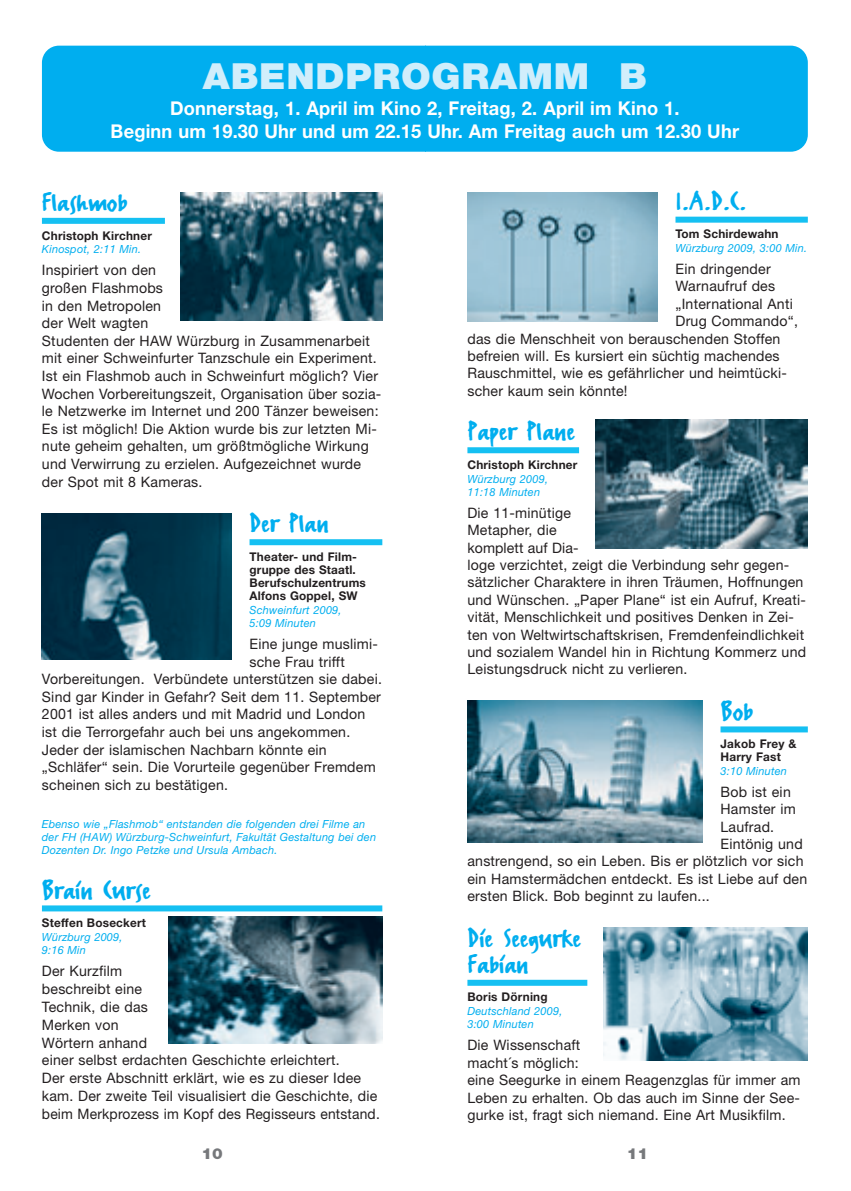
<style>
.page{position:relative;width:851px;height:1191px;background:#fff}
.page>*{position:absolute;margin:0;border:0;box-sizing:border-box;transform-origin:0 0}
.t1{font:900 36px "Helvetica Neue";letter-spacing:.02em;color:#d1eefb;scale:1.04 1}
.t2{font:30.4px/26px "FF Erikrighthand";letter-spacing:.005em;color:#00aeef;scale:1.04 1}
.t3{font:700 19px/22.6px "Helvetica Neue";letter-spacing:.01em;color:#fff;text-align:center;scale:.96 1}
.t4{font:900 15.2px "Helvetica Neue";color:#76787b;scale:1.05 1}
.t5{font:14.4px/17.4px "Helvetica Neue";letter-spacing:.015em;color:#231f20}
.t6{font:700 12px/13px "Helvetica Neue";letter-spacing:.015em;color:#231f20}
.t7{font:italic 11.2px/13.2px "Helvetica Neue";letter-spacing:.015em;color:#00aeef}
</style>
<div class="page">
<div style="left:42px;top:218px;width:123px;height:6px;background:#15c0f2"></div>
<div style="left:249px;top:539px;width:133px;height:6px;background:#15c0f2"></div>
<div style="left:42px;top:905px;width:340px;height:6px;background:#15c0f2"></div>
<div style="left:42px;top:46px;width:383px;height:106px;background:#00aeef"></div>
<img style="left:181px;top:192px;width:201px;height:129px">
<img style="left:42px;top:513px;width:189px;height:147px">
<img style="left:168px;top:916px;width:214px;height:127px">
<div style="left:675px;top:217px;width:132px;height:6px;background:#15c0f2"></div>
<div style="left:467px;top:447px;width:112px;height:6px;background:#15c0f2"></div>
<div style="left:720px;top:726px;width:87px;height:6px;background:#15c0f2"></div>
<div style="left:467px;top:979px;width:120px;height:6px;background:#15c0f2"></div>
<div style="left:425px;top:46px;width:382px;height:106px;background:#00aeef"></div>
<img style="left:467px;top:192px;width:190px;height:129px">
<img style="left:595px;top:420px;width:212px;height:128px">
<img style="left:467px;top:700px;width:235px;height:142px">
<img style="left:603px;top:927px;width:204px;height:133px">
<h1 class="t1" style="left:203px;top:63px;width:428px">ABENDPROGRAMM B</h1>
<h3 class="t3" style="left:111px;top:99px;width:656px">Donnerstag, 1. April im Kino 2, Freitag, 2. April im Kino 1.<br>Beginn um 19.30 Uhr und um 22.15 Uhr. Am Freitag auch um 12.30 Uhr</h3>
<h2 class="t2" style="left:42px;top:187px;width:83px">Flashmob</h2>
<p class="t6" style="left:42px;top:230px;width:111px">Christoph Kirchner</p>
<p class="t7" style="left:42px;top:244px;width:101px">Kinospot, 2:11 Min.</p>
<p class="t5" style="left:42px;top:263px;width:341px">Inspiriert von den<br>großen Flashmobs<br>in den Metropolen<br>der Welt wagten<br>Studenten der HAW Würzburg in Zusammenarbeit mit einer Schweinfurter Tanzschule ein Experiment.<br>Ist ein Flashmob auch in Schweinfurt möglich? Vier Wochen Vorbereitungszeit, Organisation über sozia&shy;le Netzwerke im Internet und 200 Tänzer beweisen:<br>Es ist möglich! Die Aktion wurde bis zur letzten Mi&shy;nute geheim gehalten, um größtmögliche Wirkung und Verwirrung zu erzielen. Aufgezeichnet wurde der Spot mit 8 Kameras.</p>
<h2 class="t2" style="left:249px;top:509px;width:78px">Der Plan</h2>
<p class="t6" style="left:249px;top:551px;width:118px">Theater- und Film&shy;gruppe des Staatl.<br>Berufschulzentrums<br>Alfons Goppel, SW</p>
<p class="t7" style="left:249px;top:604px;width:94px">Schweinfurt 2009,<br>5:09 Minuten</p>
<p class="t5" style="left:249px;top:636px;width:130px">Eine junge muslimi-</p>
<p class="t5" style="left:249px;top:654px;width:97px">sche Frau trifft</p>
<p class="t5" style="left:42px;top:672px;width:341px">Vorbereitungen. Verbündete unterstützen sie dabei.</p>
<p class="t5" style="left:42px;top:689px;width:340px">Sind gar Kinder in Gefahr? Seit dem 11. September</p>
<p class="t5" style="left:42px;top:707px;width:325px">2001 ist alles anders und mit Madrid und London</p>
<p class="t5" style="left:42px;top:724px;width:310px">ist die Terrorgefahr auch bei uns angekommen.</p>
<p class="t5" style="left:42px;top:742px;width:286px">Jeder der islamischen Nachbarn könnte ein</p>
<p class="t5" style="left:42px;top:760px;width:335px">„Schläfer“ sein. Die Vorurteile gegenüber Fremdem</p>
<p class="t5" style="left:42px;top:777px;width:187px">scheinen sich zu bestätigen.</p>
<p class="t7" style="left:42px;top:818px;width:335px">Ebenso wie „Flashmob“ entstanden die folgenden drei Filme an der FH (HAW) Würzburg-Schweinfurt, Fakultät Gestaltung bei den<br>Dozenten Dr. Ingo Petzke und Ursula Ambach.</p>
<h2 class="t2" style="left:42px;top:875px;width:106px">Brain Curse</h2>
<p class="t6" style="left:42px;top:917px;width:106px">Steffen Boseckert</p>
<p class="t7" style="left:42px;top:931px;width:82px">Würzburg 2009,<br>9:16 Min</p>
<p class="t5" style="left:42px;top:963px;width:339px">Der Kurzfilm<br>beschreibt eine<br>Technik, die das<br>Merken von<br>Wörtern anhand<br>einer selbst erdachten Geschichte erleichtert.<br>Der erste Abschnitt erklärt, wie es zu dieser Idee kam. Der zweite Teil visualisiert die Geschichte, die beim Merkprozess im Kopf des Regisseurs entstand.</p>
<p class="t4" style="left:201px;top:1147px;width:22px">10</p>
<h2 class="t2" style="left:675px;top:186px;width:69px">I.A.D.C.</h2>
<p class="t6" style="left:675px;top:229px;width:104px">Tom Schirdewahn</p>
<p class="t7" style="left:675px;top:243px;width:133px">Würzburg 2009, 3:00 Min.</p>
<p class="t5" style="left:675px;top:262px;width:97px">Ein dringender</p>
<p class="t5" style="left:675px;top:279px;width:101px">Warnaufruf des</p>
<p class="t5" style="left:675px;top:296px;width:119px">„International Anti</p>
<p class="t5" style="left:675px;top:314px;width:124px">Drug Commando“,</p>
<p class="t5" style="left:467px;top:331px;width:314px">das die Menschheit von berauschenden Stoffen</p>
<p class="t5" style="left:467px;top:348px;width:314px">befreien will. Es kursiert ein süchtig machendes</p>
<p class="t5" style="left:467px;top:366px;width:321px">Rauschmittel, wie es gefährlicher und heimtücki-</p>
<p class="t5" style="left:467px;top:383px;width:162px">scher kaum sein könnte!</p>
<h2 class="t2" style="left:467px;top:417px;width:105px">Paper Plane</h2>
<p class="t6" style="left:467px;top:459px;width:111px">Christoph Kirchner</p>
<p class="t7" style="left:467px;top:473px;width:82px">Würzburg 2009,<br>11:18 Minuten</p>
<p class="t5" style="left:467px;top:505px;width:340px">Die 11-minütige<br>Metapher, die<br>komplett auf Dia-<br>loge verzichtet, zeigt die Verbindung sehr gegen&shy;sätzlicher Charaktere in ihren Träumen, Hoffnungen und Wünschen. „Paper Plane“ ist ein Aufruf, Kreati&shy;vität, Menschlichkeit und positives Denken in Zei&shy;ten von Weltwirtschaftskrisen, Fremdenfeindlichkeit und sozialem Wandel hin in Richtung Kommerz und Leistungsdruck nicht zu verlieren.</p>
<h2 class="t2" style="left:720px;top:696px;width:33px">Bob</h2>
<p class="t6" style="left:720px;top:738px;width:77px">Jakob Frey &amp;<br>Harry Fast</p>
<p class="t7" style="left:720px;top:765px;width:68px">3:10 Minuten</p>
<p class="t5" style="left:720px;top:784px;width:72px">Bob ist ein</p>
<p class="t5" style="left:720px;top:802px;width:77px">Hamster im</p>
<p class="t5" style="left:720px;top:819px;width:55px">Laufrad.</p>
<p class="t5" style="left:720px;top:836px;width:84px">Eintönig und</p>
<p class="t5" style="left:467px;top:854px;width:337px">anstrengend, so ein Leben. Bis er plötzlich vor sich</p>
<p class="t5" style="left:467px;top:871px;width:341px">ein Hamstermädchen entdeckt. Es ist Liebe auf den</p>
<p class="t5" style="left:467px;top:888px;width:244px">ersten Blick. Bob beginnt zu laufen...</p>
<h2 class="t2" style="left:467px;top:923px;width:111px">Die Seegurke<br>Fabian</h2>
<p class="t6" style="left:467px;top:991px;width:82px">Boris Dörning</p>
<p class="t7" style="left:467px;top:1005px;width:96px">Deutschland 2009,<br>3:00 Minuten</p>
<p class="t5" style="left:467px;top:1038px;width:334px">Die Wissenschaft<br>macht´s möglich:<br>eine Seegurke in einem Reagenzglas für immer am Leben zu erhalten. Ob das auch im Sinne der See&shy;gurke ist, fragt sich niemand. Eine Art Musikfilm.</p>
<p class="t4" style="left:627px;top:1147px;width:22px">11</p>
</div>
